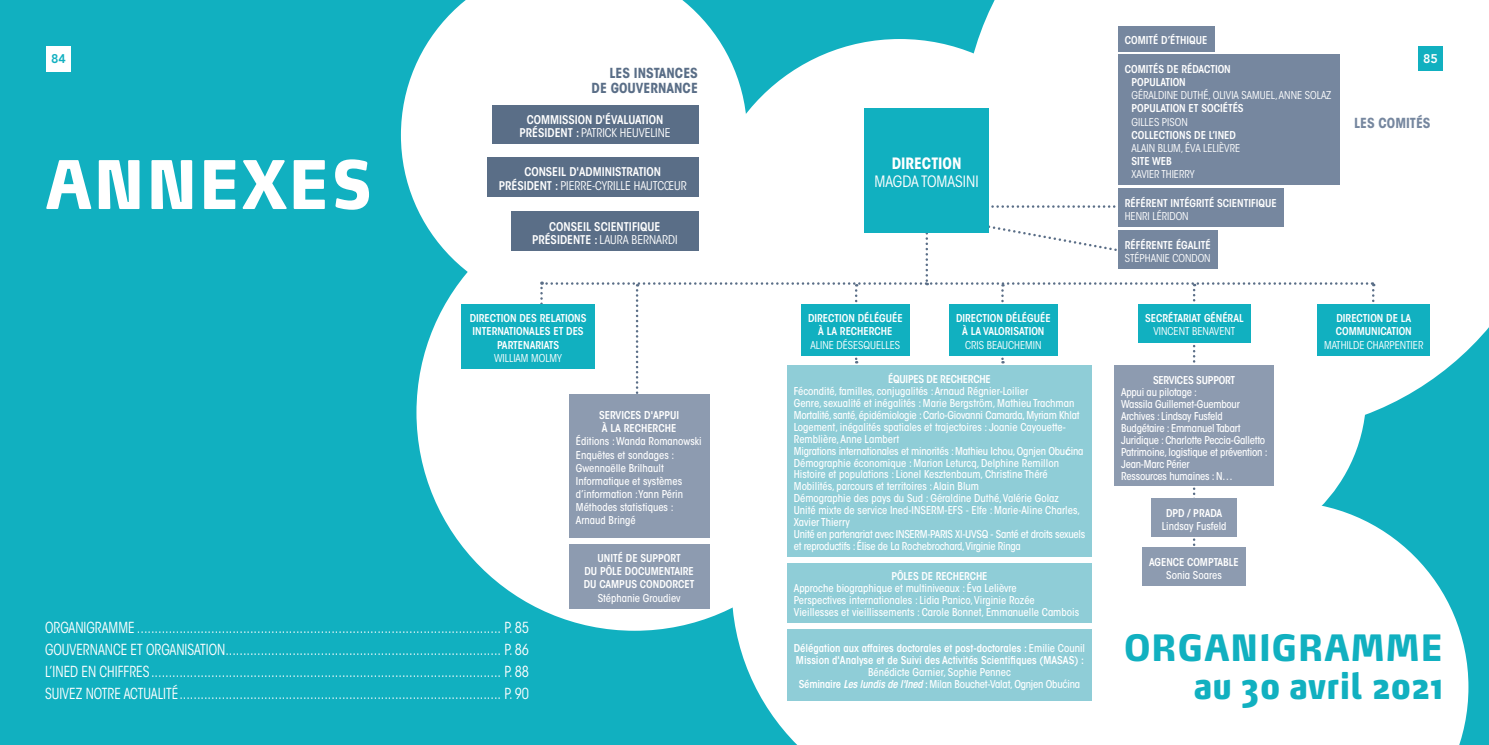
<style>
.page{position:relative;width:1489px;height:745px;background:#fff}
.page>*{position:absolute;margin:0;border:0;box-sizing:border-box;transform-origin:0 0}
.t1{font:900 66.12px "Max OT";letter-spacing:.01em;color:#fff;scale:.87 1}
.t2{font:900 36px/37.5px "Max OT";letter-spacing:.01em;color:#11b0c0;text-align:right;scale:.87 1}
.t3{font:condensed 15.5px "ITC Avant Garde Std";color:#fff}
.t4{font:700 condensed 15.5px "ITC Avant Garde Std";color:#fff}
.t5{font:condensed 15.12px/22.1px "ITC Avant Garde Std";color:#fff;text-align:justify;scale:.91 1}
.t6{font:700 condensed 13.75px/15px "ITC Avant Garde Std";color:#5a6e87;text-align:right}
.t7{font:700 condensed 13.75px "ITC Avant Garde Std";color:#76879f}
.t8{font:800 12.5px "Avenir LT Std";color:#11b0c0}
.t9{font:800 12.5px "Avenir LT Std";color:#fff}
.t10{font:600 condensed 12px/13.1px "ITC Avant Garde Std";color:#fff;text-align:center}
.t11{font:500 condensed 10.75px/12px "ITC Avant Garde Std";color:#fff}
.t12{font:600 condensed 10.75px/13.1px "ITC Avant Garde Std";color:#fff;text-align:center}
.t13{font:500 condensed 10.75px/12px "ITC Avant Garde Std";letter-spacing:-.02em;color:#fff;text-align:center}
.t14{font:condensed 10.75px "ITC Avant Garde Std";color:#fff}
.t15{font:600 condensed 10.75px "ITC Avant Garde Std";letter-spacing:-.025em;color:#fff}
.t16{font:600 condensed 10.75px "ITC Avant Garde Std";letter-spacing:-.02em;color:#fff}
.s1{font-weight:400}
.s2{font-family:"Arial";font-weight:700;font-stretch:normal}
.s3{font-weight:500}
.s4{font-weight:600}
.s5{font-weight:600;font-style:italic}
.s6{font-family:"Arial";font-weight:400;font-stretch:normal;font-size:11.88px}
</style>
<div class="page">
<div style="left:0;top:0;width:1488px;height:744px;background:#11b0c0"></div>
<div style="left:416px;top:194px;width:436px;height:436px;background:#fff;border-radius:50%"></div>
<svg style="left:1180px;top:525px;width:288px;height:219px;background:#eaf8f9"></svg>
<svg style="left:401px;top:0;width:346px;height:308px;fill:#fff"></svg>
<div style="left:704px;top:39px;width:391px;height:391px;background:#fff;border-radius:50%"></div>
<div style="left:962px;top:0;width:526px;height:412px;background:#fff"></div>
<svg style="left:731px;top:569px;width:449px;height:175px;background:#e9f7f8"></svg>
<div style="left:511px;top:211px;width:187px;height:39px;background:#5a6e87"></div>
<div style="left:491px;top:105px;width:207px;height:38px;background:#5a6e87"></div>
<div style="left:487px;top:157px;width:211px;height:40px;background:#5a6e87"></div>
<div style="left:569px;top:543px;width:140px;height:65px;background:#8d9bb0"></div>
<div style="left:787px;top:562px;width:304px;height:60px;background:#8fcdd7"></div>
<div style="left:787px;top:628px;width:304px;height:72px;background:#8fcdd7"></div>
<div style="left:1317px;top:304px;width:112px;height:51px;background:#11b0c0"></div>
<div style="left:461px;top:304px;width:133px;height:64px;background:#11b0c0"></div>
<div style="left:1418px;top:46px;width:24px;height:25px;background:#11b0c0"></div>
<div style="left:46px;top:46px;width:25px;height:25px;background:#fff"></div>
<svg style="left:540px;top:205px;width:834px;height:364px"></svg>
<div style="left:864px;top:108px;width:124px;height:124px;background:#11b0c0"></div>
<div style="left:1117px;top:26px;width:96px;height:25px;background:#76879f"></div>
<div style="left:1117px;top:55px;width:222px;height:130px;background:#76879f"></div>
<div style="left:1117px;top:189px;width:166px;height:38px;background:#76879f"></div>
<div style="left:1117px;top:230px;width:100px;height:38px;background:#76879f"></div>
<div style="left:1114px;top:365px;width:159px;height:121px;background:#8d9bb0"></div>
<div style="left:1138px;top:304px;width:112px;height:38px;background:#11b0c0"></div>
<div style="left:1151px;top:498px;width:85px;height:38px;background:#8d9bb0"></div>
<div style="left:1142px;top:547px;width:103px;height:38px;background:#8d9bb0"></div>
<p class="t12" style="left:1124px;top:34px;width:84px">COMITÉ D’ÉTHIQUE</p>
<p class="t12" style="left:1131px;top:62px;width:101px;text-align:left;text-indent:-7px">COMITÉS DE RÉDACTION<br>POPULATION</p>
<p class="t14" style="left:1131px;top:89px;width:201px">GÉRALDINE DUTHÉ, OLIVIA SAMUEL, ANNE SOLAZ</p>
<p class="t12" style="left:1131px;top:102px;width:114px">POPULATION ET SOCIÉTÉS</p>
<p class="t14" style="left:1131px;top:115px;width:58px">GILLES PISON</p>
<p class="t12" style="left:1131px;top:128px;width:106px">COLLECTIONS DE L’INED</p>
<p class="t14" style="left:1131px;top:141px;width:110px">ALAIN BLUM, ÉVA LELIÈVRE</p>
<p class="t12" style="left:1131px;top:154px;width:42px">SITE WEB</p>
<p class="t14" style="left:1131px;top:168px;width:65px">XAVIER THIERRY</p>
<p class="t12" style="left:1124px;top:196px;width:153px">RÉFÉRENT INTÉGRITÉ SCIENTIFIQUE</p>
<p class="t14" style="left:1124px;top:210px;width:65px">HENRI LÉRIDON</p>
<p class="t12" style="left:1124px;top:238px;width:87px">RÉFÉRENTE ÉGALITÉ</p>
<p class="t14" style="left:1124px;top:251px;width:87px">STÉPHANIE CONDON</p>
<p class="t8" style="left:51px;top:52px;width:16px">84</p>
<p class="t9" style="left:1423px;top:51px;width:16px">85</p>
<p class="t6" style="left:591px;top:65px;width:108px">LES INSTANCES<br>DE GOUVERNANCE</p>
<p class="t10" style="left:519px;top:113px;width:152px">COMMISSION D'ÉVALUATION<br>PRÉSIDENT : <span class="s1">PATRICK HEUVELINE</span></p>
<p class="t10" style="left:498px;top:165px;width:189px">CONSEIL D'ADMINISTRATION<br>PRÉSIDENT : <span class="s1">PIERRE-CYRILLE HAUTCŒUR</span></p>
<p class="t7" style="left:1353px;top:114px;width:78px">LES COMITÉS</p>
<h3 class="t4" style="left:891px;top:154px;width:71px">DIRECTION</h3>
<h3 class="t3" style="left:874px;top:172px;width:106px">MAGDA TOMASINI</h3>
<h1 class="t1" style="left:45px;top:142px;width:378px">ANNEXES</h1>
<p class="t10" style="left:532px;top:220px;width:147px">CONSEIL SCIENTIFIQUE<br>PRÉSIDENTE : <span class="s1">LAURA BERNARDI</span></p>
<p class="t12" style="left:469px;top:311px;width:118px">DIRECTION DES RELATIONS<br>INTERNATIONALES ET DES<br>PARTENARIATS</p>
<p class="t14" style="left:494px;top:351px;width:69px">WILLIAM MOLMY</p>
<p class="t12" style="left:599px;top:408px;width:82px;text-align:left">SERVICES D'APPUI<br>À LA RECHERCHE</p>
<p class="t11" style="left:576px;top:434px;width:127px;line-height:13.1px">Éditions : Wanda Romanowski<br>Enquêtes et sondages :<br>Gwennaëlle Brilhault<br>Informatique et systèmes d’information : Yann Périn<br>Méthodes statistiques :<br>Arnaud Bringé</p>
<p class="t5" style="left:45px;top:615px;width:533px">ORGANIGRAMME ....................................................................................................... P. 85<br>GOUVERNANCE ET ORGANISATION.............................................................................. P. 86<br>L’INED EN CHIFFRES................................................................................................... P. 88<br>SUIVEZ NOTRE ACTUALITÉ........................................................................................... P. 90</p>
<p class="t12" style="left:584px;top:551px;width:112px">UNITÉ DE SUPPORT<br>DU PÔLE DOCUMENTAIRE<br>DU CAMPUS CONDORCET</p>
<p class="t11" style="left:597px;top:591px;width:84px">Stéphanie Groudiev</p>
<p class="t12" style="left:808px;top:311px;width:96px">DIRECTION DÉLÉGUÉE<br>À LA RECHERCHE</p>
<p class="t14" style="left:810px;top:338px;width:91px">ALINE DÉSESQUELLES</p>
<p class="t12" style="left:956px;top:311px;width:96px">DIRECTION DÉLÉGUÉE<br>À LA VALORISATION</p>
<p class="t14" style="left:965px;top:338px;width:78px">CRIS BEAUCHEMIN</p>
<p class="t15" style="left:888px;top:372px;width:104px">ÉQUIPES DE RECHERCHE</p>
<p class="t11" style="left:793px;top:384px;width:293px">Fécondité, familles, conjugalités : Arnaud Régnier-Loilier<br>Genre, sexualité et inégalités : Marie Bergström, Mathieu Trachman Mortalité, santé, épidémiologie : Carlo-Giovanni Camarda, Myriam Khlat Logement, inégalités spatiales et trajectoires : Joanie Cayouette-Remblière, Anne Lambert<br>Migrations internationales et minorités : Mathieu Ichou, Ognjen Obu<span class="s2">ć</span>ina Démographie économique : Marion Leturcq, Delphine Remillon Histoire et populations : Lionel Kesztenbaum, Christine Théré Mobilités, parcours et territoires : Alain Blum<br>Démographie des pays du Sud : Géraldine Duthé, Valérie Golaz<br>Unité mixte de service Ined-INSERM-EFS - Elfe : Marie-Aline Charles, Xavier Thierry<br>Unité en partenariat avec INSERM-PARIS Xl-UVSQ - Santé et droits sexuels et reproductifs : Élise de La Rochebrochard,Virginie Ringa</p>
<p class="t12" style="left:891px;top:569px;width:98px">PÔLES DE RECHERCHE</p>
<p class="t11" style="left:793px;top:582px;width:287px">Approche biographique et multiniveaux : Éva Lelièvre<br>Perspectives internationales : Lidia Panico, Virginie Rozée<br>Vieillesses et vieillissements : Carole Bonnet, Emmanuelle Cambois</p>
<p class="t12" style="left:793px;top:641px;width:293px;line-height:12px;text-align:left">Délégation aux affaires doctorales et post-doctorales : <span class="s3">Emilie Counil<br></span>Mission d'Analyse et de Suivi des Activités Scientifiques (MASAS) :</p>
<p class="t13" style="left:798px;top:665px;width:283px">Bénédicte Garnier, Sophie Pennec<br><span class="s4">Séminaire</span> <span class="s5">Les lundis de l'Ined</span> <span class="s4">:</span> Milan Bouchet-Valat, Ognjen Obu<span class="s6">ć</span>ina</p>
<p class="t12" style="left:1145px;top:311px;width:100px">SECRÉTARIAT GÉNÉRAL</p>
<p class="t14" style="left:1153px;top:325px;width:83px">VINCENT BENAVENT</p>
<p class="t16" style="left:1152px;top:373px;width:84px">SERVICES SUPPORT</p>
<p class="t13" style="left:1121px;top:385px;width:148px;text-align:left">Appui au pilotage :<br>Wassila Guillemet-Guembour<br>Archives : Lindsay Fusfeld<br>Budgétaire : Emmanuel Tabart<br>Juridique : Charlotte Peccia-Galletto<br>Patrimoine, logistique et prévention :<br>Jean-Marc Périer<br>Ressources humaines : N…</p>
<p class="t12" style="left:1165px;top:506px;width:58px">DPD / PRADA</p>
<p class="t11" style="left:1161px;top:519px;width:66px">Lindsay Fusfeld</p>
<p class="t12" style="left:1149px;top:554px;width:91px">AGENCE COMPTABLE</p>
<p class="t11" style="left:1166px;top:568px;width:57px">Sonia Soares</p>
<p class="t12" style="left:1335px;top:311px;width:78px;text-align:left">DIRECTION DE LA<br>COMMUNICATION</p>
<p class="t14" style="left:1323px;top:338px;width:101px">MATHILDE CHARPENTIER</p>
<h2 class="t2" style="left:1123px;top:628px;width:368px">ORGANIGRAMME au 30 avril 2021</h2>
</div>
